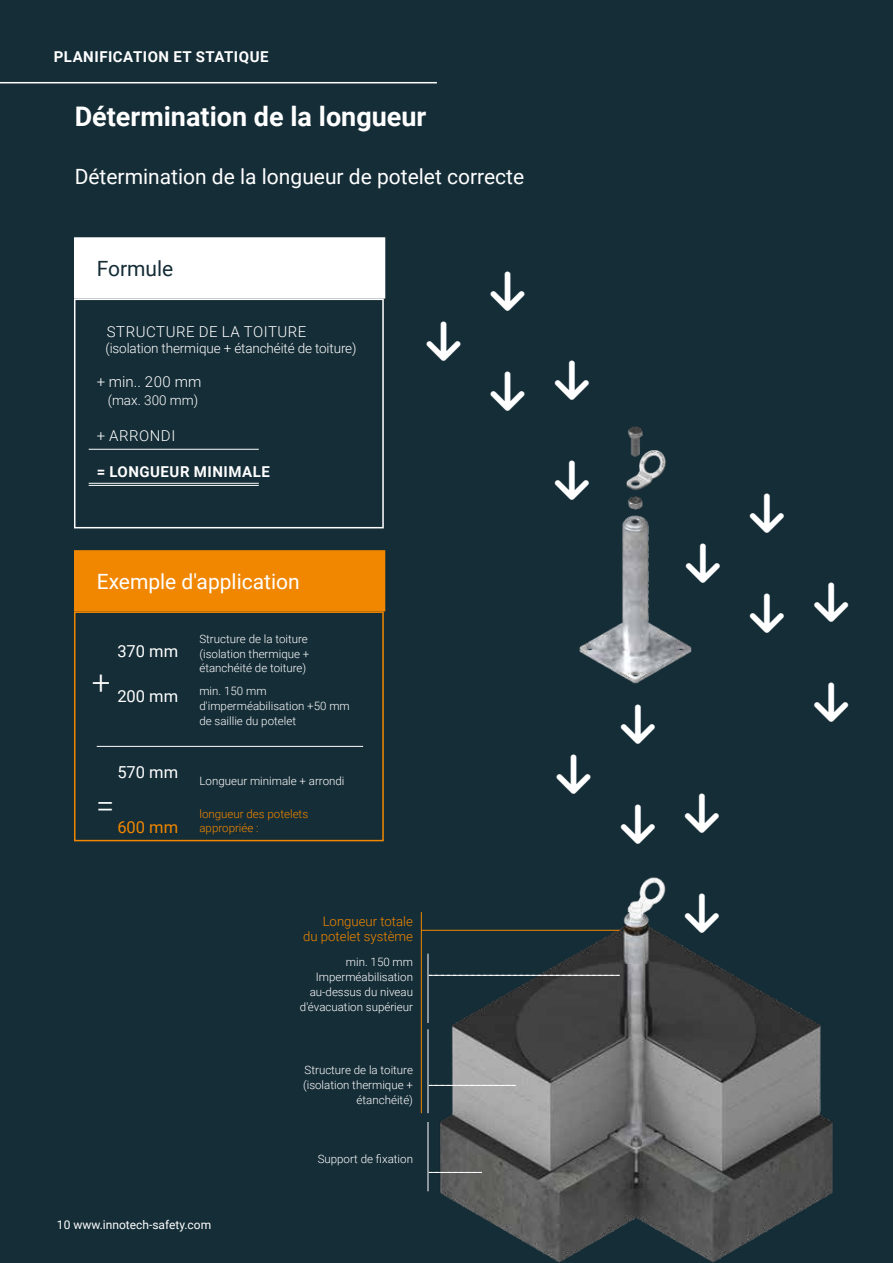
<style>
.page{position:relative;width:893px;height:1263px;background:#152d37}
.page>*{position:absolute;margin:0;border:0;box-sizing:border-box;transform-origin:0 0}
.t1{font:45px "Font Awesome 6 Pro Solid";color:#fff}
.t2{font:300 33px "Roboto";color:#fff}
.t3{font:700 27px "Roboto";color:#fff}
.t4{font:21px "Roboto";color:#fff}
.t5{font:21px "Roboto";color:#152d37}
.t6{font:16.5px "Roboto";color:#fff}
.t7{font:16.5px "Roboto";color:#f18700}
.t8{font:700 15px "Roboto";letter-spacing:.035em;color:#fff}
.t9{font:300 15px "Roboto";letter-spacing:.035em;color:#fff}
.t10{font:300 13.5px "Roboto";letter-spacing:-.01em;color:#fff}
.t11{font:300 13.2px/14.9px "Roboto";color:#f18700;text-align:right}
.t12{font:12px "Roboto";color:#fff}
.t13{font:300 11.55px/14.9px "Roboto";color:#fff;text-align:right}
.t14{font:300 11.55px/14.9px "Roboto";color:#f18700}
</style>
<div class="page">
<hr style="left:0;top:82px;width:437px;height:1px;background:#fff">
<img style="left:420px;top:877px;width:413px;height:386px">
<svg style="left:429px;top:975px;width:191px;height:1px"></svg>
<hr style="left:421px;top:930px;width:199px;height:1px;background:#f18700">
<svg style="left:429px;top:1085px;width:87px;height:1px"></svg>
<svg style="left:429px;top:1172px;width:53px;height:1px"></svg>
<hr style="left:421px;top:912px;width:1px;height:201px;background:#f18700">
<hr style="left:428px;top:1122px;width:1px;height:69px;background:#fff">
<hr style="left:428px;top:1029px;width:1px;height:84px;background:#fff">
<hr style="left:428px;top:954px;width:1px;height:69px;background:#fff">
<img style="left:579px;top:426px;width:113px;height:258px">
<div style="left:74px;top:299px;width:310px;height:229px;border:2px solid #fff"></div>
<div style="left:75px;top:238px;width:310px;height:60px;background:#fff"></div>
<div style="left:74px;top:237px;width:311px;height:62px;border:2px solid #fff"></div>
<hr style="left:89px;top:449px;width:170px;height:1px;background:#fff">
<hr style="left:89px;top:483px;width:170px;height:1px;background:#fff">
<hr style="left:89px;top:485px;width:170px;height:1px;background:#fff">
<div style="left:74px;top:611px;width:310px;height:230px;border:2px solid #f18700"></div>
<div style="left:75px;top:551px;width:310px;height:60px;background:#f18700"></div>
<div style="left:74px;top:550px;width:311px;height:61px;border:2px solid #f18700"></div>
<hr style="left:97px;top:746px;width:266px;height:1px;background:#fff">
<svg style="left:685px;top:893px;width:34px;height:40px"></svg>
<svg style="left:686px;top:543px;width:6px;height:40px"></svg>
<svg style="left:579px;top:461px;width:10px;height:39px"></svg>
<p class="t8" style="left:54px;top:46px;width:216px">PLANIFICATION ET STATIQUE</p>
<h3 class="t3" style="left:75px;top:97px;width:353px">Détermination de la longueur</h3>
<h3 class="t4" style="left:75px;top:162px;width:451px">Détermination de la longueur de potelet correcte</h3>
<h3 class="t5" style="left:97px;top:254px;width:78px">Formule</h3>
<p class="t9" style="left:107px;top:321px;width:201px">STRUCTURE DE LA TOITURE</p>
<p class="t10" style="left:105px;top:339px;width:253px">(isolation thermique + étanchéité de toiture)</p>
<p class="t9" style="left:97px;top:372px;width:106px">+ min.. 200 mm</p>
<p class="t10" style="left:108px;top:391px;width:92px">(max. 300 mm)</p>
<p class="t9" style="left:97px;top:426px;width:80px">+ ARRONDI</p>
<p class="t8" style="left:97px;top:462px;width:175px">= LONGUEUR MINIMALE</p>
<h3 class="t4" style="left:97px;top:566px;width:204px">Exemple d'application</h3>
<h2 class="t2" style="left:92px;top:659px;width:20px">+</h2>
<h3 class="t6" style="left:117px;top:640px;width:62px">370 mm</h3>
<h3 class="t6" style="left:117px;top:684px;width:62px">200 mm</h3>
<h3 class="t6" style="left:117px;top:760px;width:62px">570 mm</h3>
<p class="t13" style="left:199px;top:631px;width:111px;text-align:left">Structure de la toiture (isolation thermique + étanchéité de toiture)</p>
<p class="t13" style="left:199px;top:683px;width:152px;text-align:left">min. 150 mm d'imperméabilisation +50 mm de saillie du potelet</p>
<p class="t13" style="left:199px;top:773px;width:146px">Longueur minimale + arrondi</p>
<h2 class="t2" style="left:96px;top:782px;width:20px">=</h2>
<h3 class="t7" style="left:117px;top:815px;width:62px">600 mm</h3>
<p class="t14" style="left:199px;top:806px;width:110px">longueur des potelets appropriée :</p>
<h1 class="t1" style="left:427px;top:319px;width:36px">□□■</h1>
<h1 class="t1" style="left:491px;top:269px;width:36px">□□■</h1>
<h1 class="t1" style="left:491px;top:363px;width:100px">□□■ □□■</h1>
<h1 class="t1" style="left:555px;top:458px;width:36px">□□■</h1>
<h1 class="t1" style="left:557px;top:751px;width:36px">□□■</h1>
<p class="t12" style="left:57px;top:1216px;width:156px">10 www.innotech-safety.com</p>
<p class="t11" style="left:303px;top:913px;width:111px">Longueur totale<br>du potelet système</p>
<p class="t13" style="left:300px;top:954px;width:115px">min. 150 mm<br>Imperméabilisation au-dessus du niveau d'évacuation supérieur</p>
<p class="t13" style="left:303px;top:1062px;width:111px">Structure de la toiture (isolation thermique + étanchéité)</p>
<p class="t13" style="left:318px;top:1151px;width:97px">Support de fixation</p>
<h1 class="t1" style="left:686px;top:541px;width:36px">□□■</h1>
<h1 class="t1" style="left:621px;top:701px;width:36px">□□■</h1>
<h1 class="t1" style="left:621px;top:796px;width:100px">□□■ □□■</h1>
<h1 class="t1" style="left:685px;top:890px;width:36px">□□■</h1>
<h1 class="t1" style="left:750px;top:491px;width:36px">□□■</h1>
<h1 class="t1" style="left:750px;top:585px;width:100px">□□■ □□■</h1>
<h1 class="t1" style="left:814px;top:680px;width:36px">□□■</h1>
</div>
